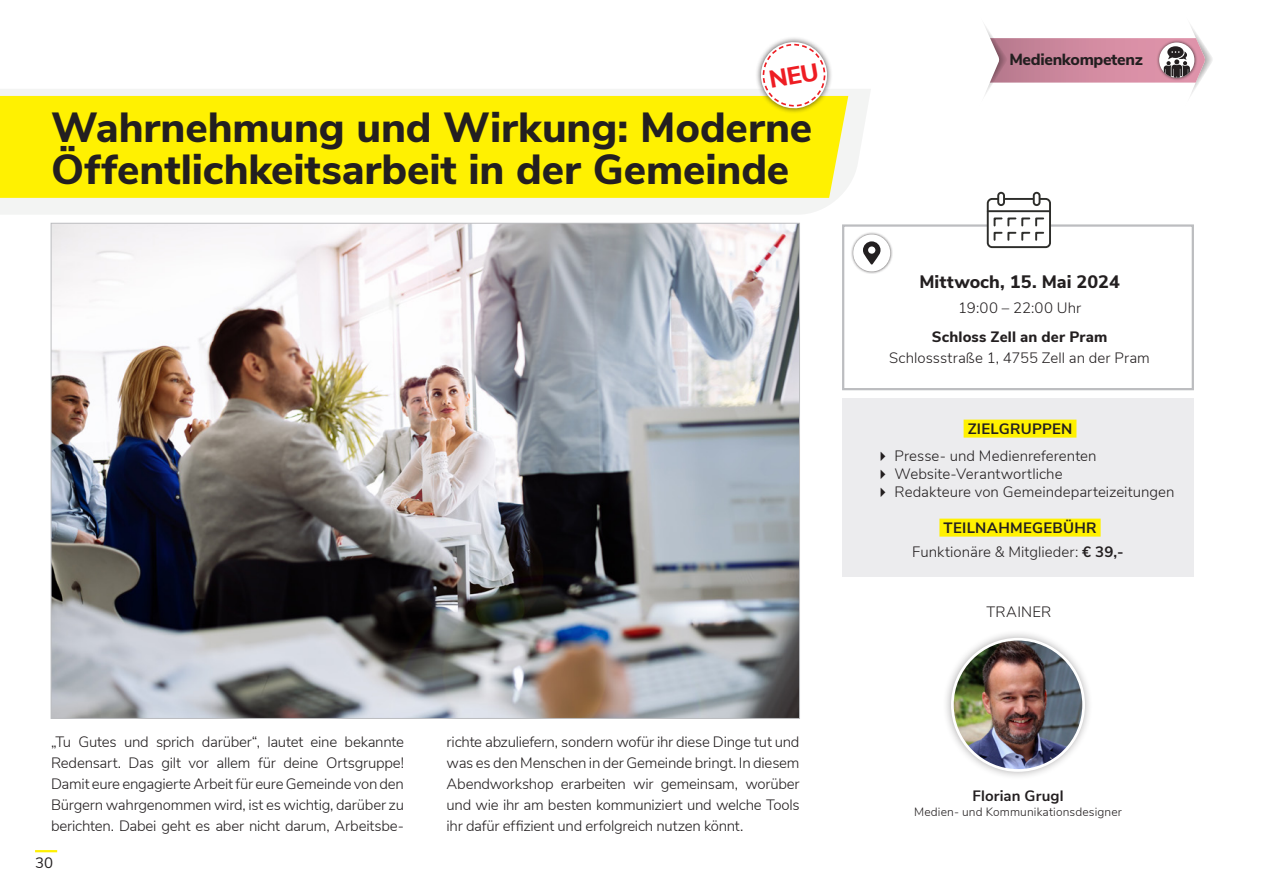
<style>
.page{position:relative;width:1263px;height:893px;background:#fff}
.page>*{position:absolute;margin:0;border:0;box-sizing:border-box;transform-origin:0 0}
.t1{font:800 42px/42px "Nunito Sans";letter-spacing:-.005em;color:#231f20}
.t2{font:800 18px "Nunito Sans";letter-spacing:.005em;color:#231f20}
.t3{font:800 16.05px "Nunito Sans";letter-spacing:-.02em;color:#231f20}
.t4{font:300 15px/21px "Nunito Sans";color:#231f20;text-align:justify}
.t5{font:700 15px "Nunito Sans";letter-spacing:.01em;color:#231f20}
.t6{font:800 15px "Nunito Sans";letter-spacing:.01em;color:#231f20}
.t7{font:15px "Nunito Sans";color:#231f20}
.t8{font:300 12px "Nunito Sans";letter-spacing:.01em;color:#231f20}
.s1{font-weight:700}
</style>
<div class="page">
<hr style="left:35px;top:850px;width:22px;height:2px;background:#fff101">
<svg style="left:0;top:89px;width:871px;height:125px;fill:#f3f4f3"></svg>
<svg style="left:984px;top:24px;width:229px;height:72px"></svg>
<div style="left:1209px;top:82px;width:54px;height:166px;background:#fff"></div>
<div style="left:842px;top:224px;width:352px;height:166px;border:2px solid #bcbdc0"></div>
<div style="left:0;top:96px;width:848px;height:102px;background:#fff101"></div>
<div style="left:842px;top:398px;width:352px;height:179px;background:#ececee"></div>
<img style="left:53px;top:225px;width:745px;height:492px">
<div style="left:943px;top:630px;width:150px;height:150px;background:#231f20;opacity:.35"></div>
<img style="left:952px;top:639px;width:132px;height:131px;border-radius:66px">
<div style="left:951px;top:638px;width:134px;height:134px;border:3px solid #fff;border-radius:50%"></div>
<div style="left:963px;top:420px;width:113px;height:18px;background:#fff101"></div>
<div style="left:939px;top:519px;width:162px;height:18px;background:#fff101"></div>
<div style="left:988px;top:199px;width:62px;height:48px;background:#fff;border-radius:4px"></div>
<div style="left:987px;top:198px;width:64px;height:50px;border:2px solid #2e2e2b;border-radius:4px"></div>
<div style="left:1034px;top:193px;width:5px;height:12px;background:#fff;border-radius:3px"></div>
<div style="left:1033px;top:192px;width:7px;height:14px;border:2px solid #2e2e2b;border-radius:3px"></div>
<div style="left:998px;top:193px;width:6px;height:12px;background:#fff;border-radius:3px"></div>
<div style="left:997px;top:192px;width:8px;height:14px;border:2px solid #2e2e2b;border-radius:3px"></div>
<hr style="left:988px;top:210px;width:62px;height:2px;background:#2e2e2b">
<svg style="left:993px;top:217px;width:52px;height:24px"></svg>
<div style="left:850px;top:231px;width:43px;height:43px;background:#231f20;opacity:.75"></div>
<div style="left:853px;top:234px;width:37px;height:37px;background:#fff;border-radius:50%"></div>
<svg style="left:863px;top:241px;width:17px;height:24px"></svg>
<div style="left:755px;top:36px;width:78px;height:78px;background:#231f20;opacity:.75"></div>
<svg style="left:758px;top:39px;width:72px;height:72px"></svg>
<h1 class="t1" style="left:51px;top:104px;width:762px">Wahrnehmung und Wirkung: Moderne<br>Öffentlichkeitsarbeit in der Gemeinde</h1>
<p class="t4" style="left:51px;top:730px;width:354px">„Tu Gutes und sprich darüber“, lautet eine bekannte Redensart. Das gilt vor allem für deine Ortsgruppe!<br>Damit eure engagierte Arbeit für eure Gemeinde von den Bürgern wahrgenommen wird, ist es wichtig, darüber zu berichten. Dabei geht es aber nicht darum, Arbeitsbe-</p>
<p class="t4" style="left:447px;top:730px;width:354px">richte abzuliefern, sondern wofür ihr diese Dinge tut und was es den Menschen in der Gemeinde bringt. In diesem Abendworkshop erarbeiten wir gemeinsam, worüber und wie ihr am besten kommuniziert und welche Tools ihr dafür effizient und erfolgreich nutzen könnt.</p>
<p class="t7" style="left:35px;top:852px;width:20px">30</p>
<p class="t3" style="left:1009px;top:48px;width:135px">Medienkompetenz</p>
<p class="t2" style="left:919px;top:268px;width:202px">Mittwoch, 15. Mai 2024</p>
<p class="t4" style="left:958px;top:296px;width:125px">19:00 – 22:00 Uhr</p>
<p class="t6" style="left:932px;top:326px;width:177px">Schloss Zell an der Pram</p>
<p class="t4" style="left:889px;top:346px;width:262px">Schlossstraße 1, 4755 Zell an der Pram</p>
<p class="t5" style="left:968px;top:418px;width:106px">ZIELGRUPPEN</p>
<p class="t4" style="left:894px;top:446px;width:282px;line-height:18px;text-align:left">Presse- und Medienreferenten<br>Website-Verantwortliche<br>Redakteure von Gemeindeparteizeitungen</p>
<p class="t4" style="left:912px;top:515px;width:213px;line-height:24px;text-align:center"><span class="s1">TEILNAHMEGEBÜHR<br></span>Funktionäre &amp; Mitglieder: <span class="s1">€ 39,-</span></p>
<p class="t4" style="left:986px;top:600px;width:67px">TRAINER</p>
<p class="t5" style="left:972px;top:785px;width:93px">Florian Grugl</p>
<p class="t8" style="left:914px;top:803px;width:209px">Medien- und Kommunikationsdesigner</p>
</div>
